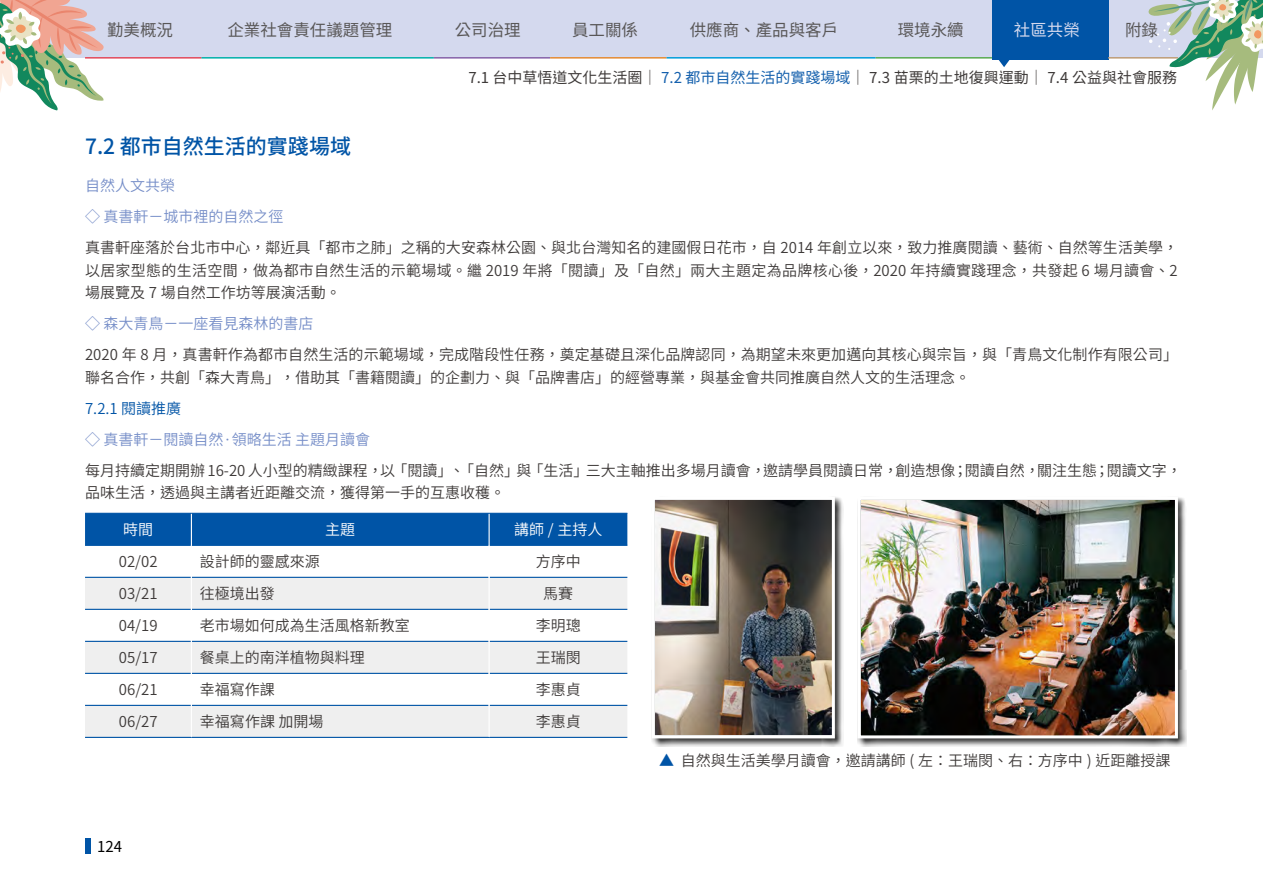
<style>
.page{position:relative;width:1263px;height:893px;background:#fff}
.page>*{position:absolute;margin:0;border:0;box-sizing:border-box;transform-origin:0 0}
.t1{font:500 21px "Noto Sans CJ Ktc";color:#0054a6}
.t2{font:16.5px "Noto Sans CJ Ktc";color:#595757}
.t3{font:16.5px "Noto Sans CJ Ktc";color:#d4d9ee}
.t4{font:600 15px/22.5px "Noto Sans CJ Ktc";color:#3e3a39}
.t5{font:600 15px/31px "Noto Sans CJ Ktc";color:#768ec8}
.t6{font:15px "Noto Sans CJ Ktc";color:#3e3a39}
.t7{font:600 15px "Noto Sans CJ Ktc";color:#fff}
.t8{font:600 15px "Noto Sans CJ Ktc";color:#0054a6}
.t9{font:15px "Noto Sans CJ Ktc";color:#000}
.s1{color:#1460ad}
.s2{color:#0054a6}
</style>
<div class="page">
<div style="left:0;top:0;width:1263px;height:58px;background:#d4d9ee"></div>
<div style="left:992px;top:0;width:116px;height:60px;background:#0054a6"></div>
<hr style="left:666px;top:57px;width:210px;height:2px;background:#009dda">
<hr style="left:876px;top:57px;width:116px;height:2px;background:#58aa50">
<hr style="left:1108px;top:57px;width:70px;height:2px;background:#be9c75">
<hr style="left:201px;top:57px;width:233px;height:2px;background:#00b1a9">
<hr style="left:434px;top:57px;width:116px;height:2px;background:#8662a8">
<hr style="left:550px;top:57px;width:116px;height:2px;background:#e58b32">
<hr style="left:85px;top:57px;width:116px;height:2px;background:#e3495a">
<svg style="left:999px;top:60px;width:11px;height:7px"></svg>
<svg style="left:0;top:0;width:104px;height:110px"></svg>
<svg style="left:1147px;top:0;width:116px;height:110px"></svg>
<div style="left:85px;top:514px;width:542px;height:31px;background:#0054a6"></div>
<svg style="left:85px;top:578px;width:542px;height:159px;fill:#efefef"></svg>
<hr style="left:85px;top:513px;width:106px;height:1px;background:#0054a6">
<hr style="left:191px;top:513px;width:298px;height:1px;background:#0054a6">
<hr style="left:489px;top:513px;width:138px;height:1px;background:#0054a6">
<hr style="left:85px;top:545px;width:106px;height:1px;background:#0054a6">
<hr style="left:192px;top:545px;width:297px;height:1px;background:#0054a6">
<hr style="left:490px;top:545px;width:137px;height:1px;background:#0054a6">
<hr style="left:85px;top:577px;width:106px;height:1px;background:#0054a6">
<hr style="left:192px;top:577px;width:297px;height:1px;background:#0054a6">
<hr style="left:490px;top:577px;width:137px;height:1px;background:#0054a6">
<hr style="left:85px;top:609px;width:106px;height:1px;background:#0054a6">
<hr style="left:192px;top:609px;width:297px;height:1px;background:#0054a6">
<hr style="left:490px;top:609px;width:137px;height:1px;background:#0054a6">
<hr style="left:85px;top:641px;width:106px;height:1px;background:#0054a6">
<hr style="left:192px;top:641px;width:297px;height:1px;background:#0054a6">
<hr style="left:490px;top:641px;width:137px;height:1px;background:#0054a6">
<hr style="left:85px;top:673px;width:106px;height:1px;background:#0054a6">
<hr style="left:192px;top:673px;width:297px;height:1px;background:#0054a6">
<hr style="left:490px;top:673px;width:137px;height:1px;background:#0054a6">
<hr style="left:85px;top:705px;width:106px;height:1px;background:#0054a6">
<hr style="left:192px;top:705px;width:297px;height:1px;background:#0054a6">
<hr style="left:490px;top:705px;width:137px;height:1px;background:#0054a6">
<hr style="left:85px;top:737px;width:106px;height:1px;background:#0054a6">
<hr style="left:191px;top:737px;width:298px;height:1px;background:#0054a6">
<hr style="left:489px;top:737px;width:138px;height:1px;background:#0054a6">
<hr style="left:191px;top:514px;width:1px;height:31px;background:#fff">
<hr style="left:489px;top:514px;width:1px;height:31px;background:#fff">
<hr style="left:191px;top:577px;width:1px;height:32px;background:#fff">
<hr style="left:489px;top:577px;width:1px;height:32px;background:#fff">
<hr style="left:191px;top:609px;width:1px;height:32px;background:#fff">
<hr style="left:489px;top:609px;width:1px;height:32px;background:#fff">
<hr style="left:191px;top:641px;width:1px;height:32px;background:#fff">
<hr style="left:489px;top:641px;width:1px;height:32px;background:#fff">
<hr style="left:191px;top:673px;width:1px;height:32px;background:#fff">
<hr style="left:489px;top:673px;width:1px;height:32px;background:#fff">
<hr style="left:191px;top:705px;width:1px;height:32px;background:#fff">
<hr style="left:489px;top:705px;width:1px;height:32px;background:#fff">
<div style="left:857px;top:497px;width:330px;height:250px;background:#000;opacity:.75"></div>
<img style="left:857px;top:497px;width:322px;height:243px">
<div style="left:651px;top:497px;width:193px;height:250px;background:#000;opacity:.75"></div>
<img style="left:651px;top:497px;width:185px;height:243px">
<div style="left:85px;top:839px;width:6px;height:15px;background:#0054a6"></div>
<p class="t2" style="left:107px;top:21px;width:67px">勤美概況</p>
<p class="t2" style="left:455px;top:21px;width:67px">公司治理</p>
<p class="t2" style="left:572px;top:21px;width:67px">員工關係</p>
<p class="t2" style="left:690px;top:21px;width:150px">供應商、產品與客戶</p>
<p class="t2" style="left:898px;top:21px;width:67px">環境永續</p>
<p class="t3" style="left:1014px;top:21px;width:67px">社區共榮</p>
<p class="t6" style="left:468px;top:69px;width:710px">7.1 台中草悟道文化生活圈│ <span class="s1">7.2 都市自然生活的實踐場域</span>│ 7.3 苗栗的土地復興運動│ 7.4 公益與社會服務</p>
<p class="t2" style="left:227px;top:21px;width:166px">企業社會責任議題管理</p>
<p class="t2" style="left:1125px;top:21px;width:34px">附錄</p>
<h1 class="t1" style="left:85px;top:134px;width:267px">7.2 都市自然生活的實踐場域</h1>
<p class="t5" style="left:85px;top:170px;width:200px">自然人文共榮<br>◇ 真書軒－城市裡的自然之徑</p>
<p class="t4" style="left:85px;top:237px;width:1094px;text-align:justify">真書軒座落於台北市中心，鄰近具「都市之肺」之稱的大安森林公園、與北台灣知名的建國假日花市，自 2014 年創立以來，致力推廣閱讀、藝術、自然等生活美學，以居家型態的生活空間，做為都市自然生活的示範場域。繼 2019 年將「閱讀」及「自然」兩大主題定為品牌核心後，2020 年持續實踐理念，共發起 6 場月讀會、2場展覽及 7 場自然工作坊等展演活動。</p>
<p class="t5" style="left:85px;top:308px;width:230px">◇ 森大青鳥－一座看見森林的書店</p>
<p class="t4" style="left:85px;top:344px;width:1094px">2020 年 8 月，真書軒作為都市自然生活的示範場域，完成階段性任務，奠定基礎且深化品牌認同，為期望未來更加邁向其核心與宗旨，與「青鳥文化制作有限公司」聯名合作，共創「森大青鳥」，借助其「書籍閱讀」的企劃力、與「品牌書店」的經營專業，與基金會共同推廣自然人文的生活理念。</p>
<p class="t8" style="left:85px;top:400px;width:98px">7.2.1 閱讀推廣</p>
<p class="t5" style="left:85px;top:424px;width:287px">◇ 真書軒－閱讀自然·領略生活主題月讀會</p>
<p class="t4" style="left:85px;top:459px;width:1098px">每月持續定期開辦 16-20 人小型的精緻課程，以「閱讀」、「自然」與「生活」三大主軸推出多場月讀會，邀請學員閱讀日常，創造想像；閱讀自然，關注生態；閱讀文字，品味生活，透過與主講者近距離交流，獲得第一手的互惠收穫。</p>
<p class="t7" style="left:123px;top:521px;width:31px">時間</p>
<p class="t7" style="left:325px;top:521px;width:31px">主題</p>
<p class="t7" style="left:514px;top:521px;width:90px">講師 / 主持人</p>
<p class="t4" style="left:119px;top:551px;width:40px">02/02</p>
<p class="t4" style="left:200px;top:551px;width:121px">設計師的靈感來源</p>
<p class="t4" style="left:536px;top:551px;width:46px">方序中</p>
<p class="t4" style="left:119px;top:583px;width:40px">03/21</p>
<p class="t4" style="left:200px;top:583px;width:76px">往極境出發</p>
<p class="t4" style="left:543px;top:583px;width:31px">馬賽</p>
<p class="t4" style="left:119px;top:615px;width:40px">04/19</p>
<p class="t4" style="left:200px;top:615px;width:212px">老市場如何成為生活風格新教室</p>
<p class="t4" style="left:536px;top:615px;width:46px">李明璁</p>
<p class="t4" style="left:119px;top:647px;width:40px">05/17</p>
<p class="t4" style="left:200px;top:647px;width:166px">餐桌上的南洋植物與料理</p>
<p class="t4" style="left:536px;top:647px;width:46px">王瑞閔</p>
<p class="t4" style="left:119px;top:679px;width:40px">06/21</p>
<p class="t4" style="left:200px;top:679px;width:76px">幸福寫作課</p>
<p class="t4" style="left:536px;top:679px;width:46px">李惠貞</p>
<p class="t4" style="left:119px;top:711px;width:40px">06/27</p>
<p class="t4" style="left:200px;top:711px;width:125px">幸福寫作課加開場</p>
<p class="t4" style="left:536px;top:711px;width:46px">李惠貞</p>
<p class="t4" style="left:659px;top:749px;width:513px"><span class="s2">▲</span> 自然與生活美學月讀會，邀請講師 ( 左：王瑞閔、右：方序中 ) 近距離授課</p>
<p class="t9" style="left:97px;top:838px;width:26px">124</p>
</div>
